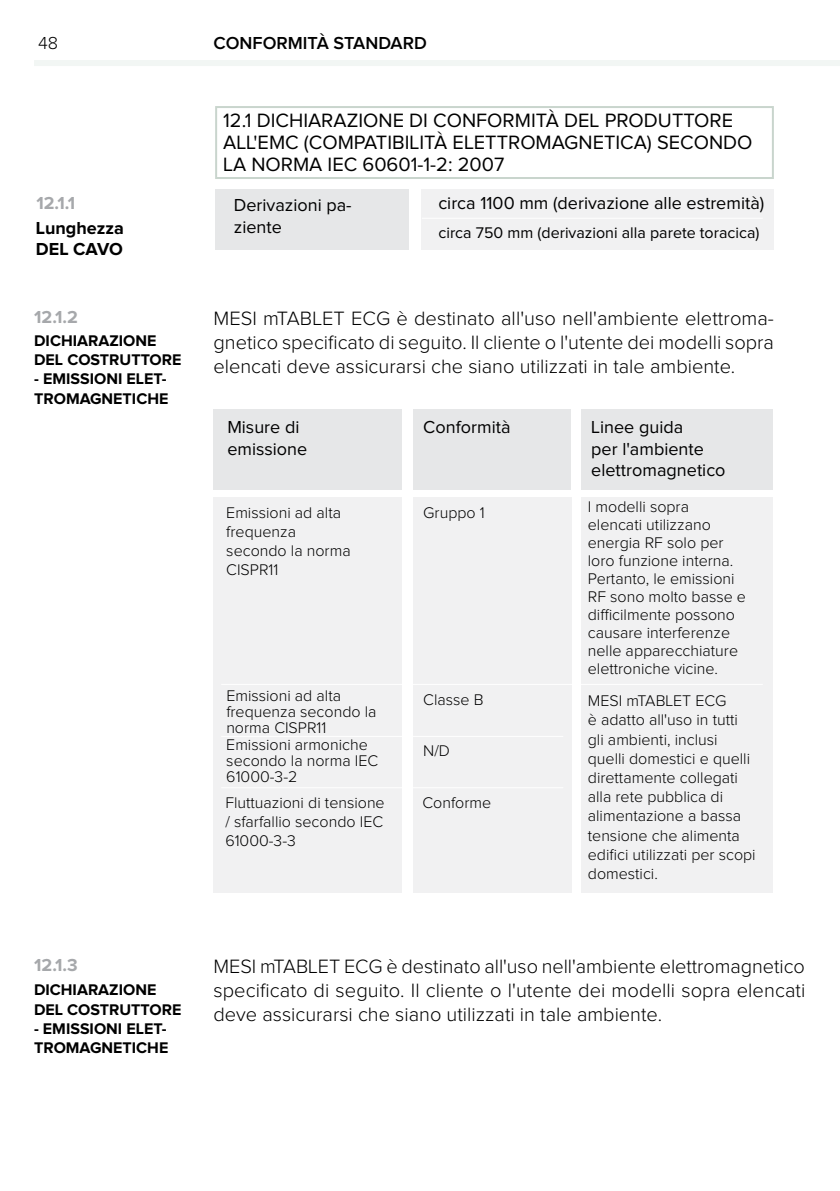
<style>
.page{position:relative;width:840px;height:1191px;background:#fff}
.page>*{position:absolute;margin:0;border:0;box-sizing:border-box;transform-origin:0 0}
.t1{font:300 20px/24px "Proxima Nova";color:#000;text-align:justify}
.t2{font:20px/22px "Proxima Nova";color:#000}
.t3{font:18px/21.6px "Proxima Nova";color:#000}
.t4{font:700 18px "Proxima Nova";color:#a6a8ab}
.t5{font:600 18px "Proxima Nova";color:#000}
.t6{font:700 18px/21.6px "Proxima Nova";color:#000}
.t7{font:300 18px "Proxima Nova";color:#000}
.t8{font:300 16px/19.2px "Proxima Nova";color:#000}
.t9{font:700 16px/19.2px "Proxima Nova";color:#000}
.t10{font:16px "Proxima Nova";color:#000}
</style>
<div class="page">
<hr style="left:34px;top:60px;width:805px;height:4px;background:#f2f6f4">
<hr style="left:34px;top:62px;width:805px;height:4px;background:#f2f6f4">
<div style="left:215px;top:106px;width:558px;height:73px;border:2px solid #c9d5cd"></div>
<div style="left:215px;top:189px;width:193px;height:61px;background:#e6e7e8"></div>
<div style="left:421px;top:189px;width:352px;height:61px;background:#f1f1f2"></div>
<hr style="left:421px;top:218px;width:341px;height:1px;background:#fff">
<div style="left:213px;top:409px;width:189px;height:80px;background:#e6e7e8"></div>
<div style="left:213px;top:497px;width:189px;height:395px;background:#f1f1f2"></div>
<div style="left:413px;top:409px;width:157px;height:80px;background:#e6e7e8"></div>
<div style="left:581px;top:409px;width:191px;height:80px;background:#e6e7e8"></div>
<div style="left:413px;top:497px;width:158px;height:395px;background:#f1f1f2"></div>
<div style="left:581px;top:497px;width:191px;height:395px;background:#f1f1f2"></div>
<hr style="left:221px;top:684px;width:541px;height:1px;background:#fff">
<hr style="left:221px;top:736px;width:342px;height:1px;background:#fff">
<hr style="left:221px;top:787px;width:342px;height:1px;background:#fff">
<p class="t7" style="left:38px;top:34px;width:22px">48</p>
<p class="t5" style="left:213px;top:35px;width:215px">CONFORMITÀ STANDARD</p>
<p class="t2" style="left:223px;top:110px;width:530px">12.1 DICHIARAZIONE DI CONFORMITÀ DEL PRODUTTORE<br>ALL'EMC (COMPATIBILITÀ ELETTROMAGNETICA) SECONDO<br>LA NORMA IEC 60601-1-2: 2007</p>
<p class="t4" style="left:36px;top:195px;width:40px">12.1.1</p>
<p class="t6" style="left:36px;top:218px;width:89px">Lunghezza<br>DEL CAVO</p>
<p class="t3" style="left:234px;top:195px;width:119px">Derivazioni pa-</p>
<p class="t3" style="left:438px;top:193px;width:327px">circa 1100 mm (derivazione alle estremità)</p>
<p class="t3" style="left:234px;top:217px;width:50px">ziente</p>
<p class="t10" style="left:438px;top:226px;width:322px">circa 750 mm (derivazioni alla parete toracica)</p>
<p class="t4" style="left:34px;top:309px;width:45px">12.1.2</p>
<p class="t9" style="left:34px;top:332px;width:149px">DICHIARAZIONE<br>DEL COSTRUTTORE</p>
<p class="t9" style="left:34px;top:370px;width:136px">- EMISSIONI ELET-<br>TROMAGNETICHE</p>
<p class="t1" style="left:213px;top:307px;width:561px">MESI mTABLET ECG è destinato all'uso nell'ambiente elettroma&shy;gnetico specificato di seguito. Il cliente o l'utente dei modelli sopra elencati deve assicurarsi che siano utilizzati in tale ambiente.</p>
<p class="t3" style="left:227px;top:417px;width:81px">Misure di emissione</p>
<p class="t3" style="left:423px;top:417px;width:89px">Conformità</p>
<p class="t3" style="left:591px;top:417px;width:136px">Linee guida<br>per l'ambiente elettromagnetico</p>
<p class="t8" style="left:226px;top:503px;width:126px">Emissioni ad alta frequenza secondo la norma<br>CISPR11</p>
<p class="t8" style="left:423px;top:503px;width:63px">Gruppo 1</p>
<p class="t8" style="left:587px;top:498px;width:160px;line-height:18px">I modelli sopra elencati utilizzano energia RF solo per loro funzione interna.<br>Pertanto, le emissioni<br>RF sono molto basse e difficilmente possono causare interferenze nelle apparecchiature elettroniche vicine.</p>
<p class="t8" style="left:226px;top:688px;width:152px;line-height:16px">Emissioni ad alta frequenza secondo la norma CISPR11</p>
<p class="t8" style="left:423px;top:691px;width:62px">Classe B</p>
<p class="t8" style="left:587px;top:692px;width:169px">MESI mTABLET ECG<br>è adatto all'uso in tutti gli ambienti, inclusi quelli domestici e quelli direttamente collegati alla rete pubblica di alimentazione a bassa tensione che alimenta edifici utilizzati per scopi domestici.</p>
<p class="t8" style="left:226px;top:738px;width:153px;line-height:16px">Emissioni armoniche secondo la norma IEC<br>61000-3-2</p>
<p class="t8" style="left:423px;top:742px;width:28px">N/D</p>
<p class="t8" style="left:225px;top:793px;width:161px;text-align:justify">Fluttuazioni di tensione / sfarfallio secondo IEC 61000-3-3</p>
<p class="t8" style="left:422px;top:793px;width:70px">Conforme</p>
<p class="t4" style="left:34px;top:957px;width:45px">12.1.3</p>
<p class="t9" style="left:34px;top:981px;width:149px">DICHIARAZIONE<br>DEL COSTRUTTORE</p>
<p class="t9" style="left:34px;top:1019px;width:136px">- EMISSIONI ELET-<br>TROMAGNETICHE</p>
<p class="t1" style="left:213px;top:955px;width:593px">MESI mTABLET ECG è destinato all'uso nell'ambiente elettromagnetico specificato di seguito. Il cliente o l'utente dei modelli sopra elencati deve assicurarsi che siano utilizzati in tale ambiente.</p>
</div>
